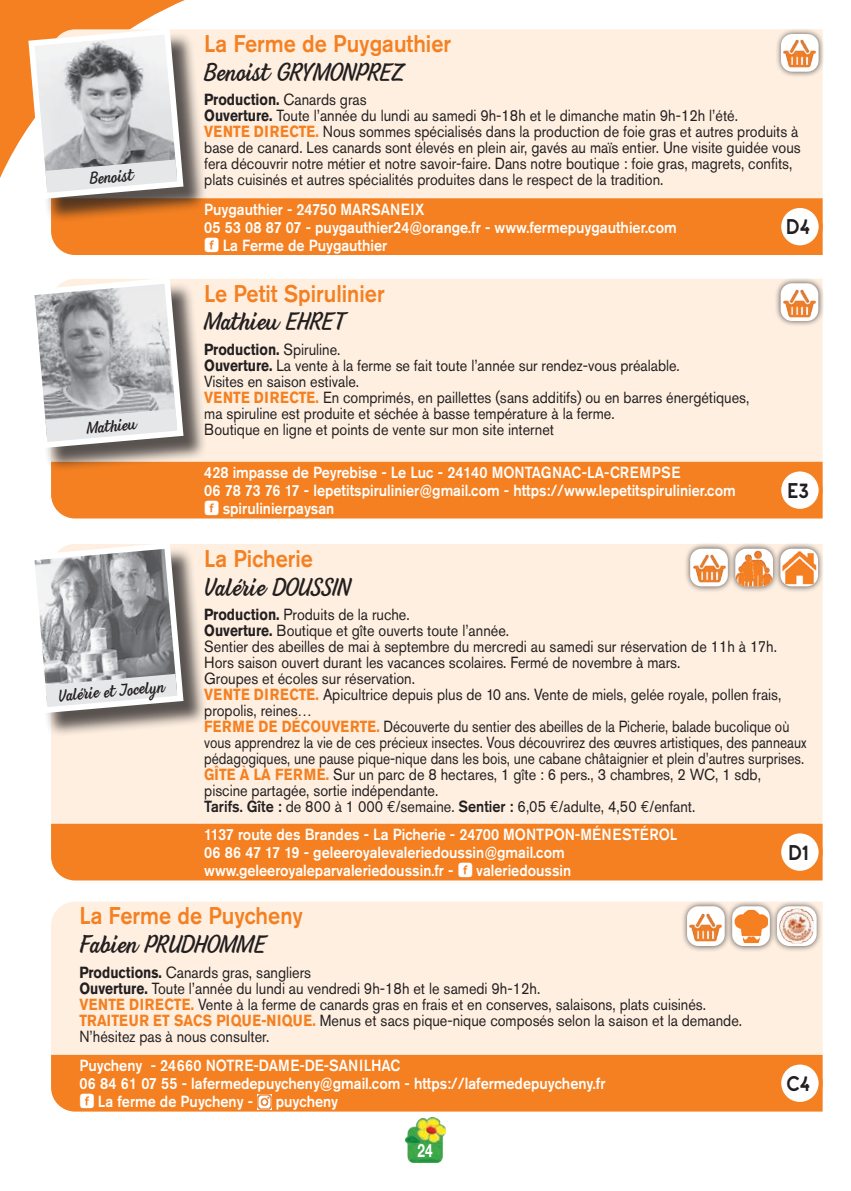
<style>
.page{position:relative;width:851px;height:1191px;background:#fff}
.page>*{position:absolute;margin:0;border:0;box-sizing:border-box;transform-origin:0 0}
.t1{font:500 24px "Akzidenz Grotesk Std";color:#f58021;scale:.9 1}
.t2{font:24px "Beach Bar";color:#231f20}
.t3{font:700 22px "Venti CF";color:#231f20;scale:.9 1}
.t4{font:700 18.4px "Helvetica Neue";color:#fff;scale:.74 1}
.t5{font:16px/16px "Akzidenz Grotesk Std";color:#231f20;scale:.9 1}
.t6{font:500 16px/18px "Akzidenz Grotesk Std";color:#fff;scale:.9 1}
.t7{font:16px "Beach Bar";color:#231f20}
.s1{font-weight:700}
.s2{font-weight:700;color:#f58021}
.s3{font-family:"Koz Go Pr 6 N";font-weight:700}
.s4{font-weight:500}
.s5{font-family:"Euro Mono"}
</style>
<div class="page">
<img style="left:405px;top:1117px;width:41px;height:45px">
<svg style="left:0;top:0;width:185px;height:178px;fill:#f58021"></svg>
<div style="left:183px;top:279px;width:639px;height:183px;background:#feefe1"></div>
<div style="left:51px;top:544px;width:771px;height:279px;background:#feefe1"></div>
<div style="left:51px;top:901px;width:771px;height:153px;background:#feefe1"></div>
<div style="left:51px;top:462px;width:771px;height:56px;background:#f58021"></div>
<div style="left:779px;top:469px;width:41px;height:42px;background:#fff;border-radius:50%"></div>
<div style="left:777px;top:467px;width:45px;height:46px;border:4px solid #f58021;border-radius:50%"></div>
<div style="left:51px;top:823px;width:771px;height:57px;background:#f58021"></div>
<div style="left:779px;top:831px;width:41px;height:41px;background:#fff;border-radius:50%"></div>
<div style="left:777px;top:829px;width:45px;height:45px;border:4px solid #f58021;border-radius:50%"></div>
<div style="left:51px;top:1054px;width:771px;height:57px;background:#f58021"></div>
<div style="left:779px;top:1062px;width:41px;height:42px;background:#fff;border-radius:50%"></div>
<div style="left:777px;top:1060px;width:45px;height:46px;border:4px solid #f58021;border-radius:50%"></div>
<img style="left:257px;top:1094px;width:14px;height:15px">
<div style="left:183px;top:29px;width:639px;height:169px;background:#feefe1"></div>
<div style="left:51px;top:198px;width:771px;height:57px;background:#f58021"></div>
<div style="left:779px;top:206px;width:41px;height:41px;background:#fff;border-radius:50%"></div>
<div style="left:777px;top:204px;width:45px;height:45px;border:4px solid #f58021;border-radius:50%"></div>
<div style="left:774px;top:542px;width:50px;height:51px;background:#231f20;opacity:.75"></div>
<svg style="left:780px;top:549px;width:37px;height:37px"></svg>
<img style="left:782px;top:550px;width:34px;height:34px">
<div style="left:680px;top:900px;width:51px;height:52px;background:#231f20;opacity:.75"></div>
<div style="left:687px;top:906px;width:37px;height:40px;background:#fff;border-radius:11px"></div>
<img style="left:688px;top:909px;width:34px;height:34px">
<div style="left:683px;top:542px;width:51px;height:51px;background:#231f20;opacity:.75"></div>
<div style="left:690px;top:549px;width:37px;height:37px;background:#fff;border-radius:11px"></div>
<img style="left:692px;top:550px;width:34px;height:34px">
<div style="left:774px;top:277px;width:50px;height:50px;background:#231f20;opacity:.75"></div>
<div style="left:780px;top:283px;width:38px;height:38px;background:#fff;border-radius:11px"></div>
<img style="left:782px;top:285px;width:34px;height:34px">
<div style="left:774px;top:28px;width:51px;height:50px;background:#231f20;opacity:.75"></div>
<div style="left:780px;top:34px;width:38px;height:38px;background:#fff;border-radius:11px"></div>
<img style="left:782px;top:36px;width:34px;height:34px">
<div style="left:725px;top:900px;width:51px;height:52px;background:#231f20;opacity:.75"></div>
<svg style="left:732px;top:906px;width:37px;height:40px"></svg>
<img style="left:733px;top:909px;width:34px;height:34px">
<div style="left:728px;top:542px;width:51px;height:51px;background:#231f20;opacity:.75"></div>
<div style="left:735px;top:549px;width:37px;height:37px;background:#fff;border-radius:11px"></div>
<img style="left:735px;top:550px;width:37px;height:36px">
<div style="left:32px;top:32px;width:176px;height:191px;background:#231f20;opacity:.75"></div>
<svg style="left:28px;top:28px;width:155px;height:171px"></svg>
<div style="left:32px;top:281px;width:176px;height:191px;background:#231f20;opacity:.75"></div>
<svg style="left:32px;top:279px;width:151px;height:169px"></svg>
<div style="left:32px;top:546px;width:176px;height:191px;background:#231f20;opacity:.75"></div>
<svg style="left:32px;top:544px;width:151px;height:169px"></svg>
<div style="left:770px;top:900px;width:52px;height:52px;background:#231f20;opacity:.75"></div>
<img style="left:779px;top:908px;width:35px;height:35px">
<div style="left:776px;top:906px;width:40px;height:40px;border:2px solid #fff;border-radius:11px"></div>
<p class="t7" style="left:89px;top:169px;width:45px;rotate:-5deg">Benoist</p>
<p class="t7" style="left:86px;top:418px;width:51px;rotate:-5deg">Mathieu</p>
<p class="t7" style="left:58px;top:685px;width:108px;rotate:-5deg">Valérie et Jocelyn</p>
<h1 class="t1" style="left:204px;top:29px;width:276px">La Ferme de Puygauthier</h1>
<h1 class="t2" style="left:204px;top:57px;width:202px">Benoist GRYMONPREZ</h1>
<p class="t5" style="left:204px;top:92px;width:664px"><span class="s1">Production.</span> Canards gras<br><span class="s1">Ouverture.</span> Toute l’année du lundi au samedi 9h-18h et le dimanche matin 9h-12h l’été.<br><span class="s2">VENTE DIRECTE.</span> Nous sommes spécialisés dans la production de foie gras et autres produits à base de canard. Les canards sont élevés en plein air, gavés au maïs entier. Une visite guidée vous fera découvrir notre métier et notre savoir-faire. Dans notre boutique : foie gras, magrets, confits, plats cuisinés et autres spécialités produites dans le respect de la tradition.</p>
<h2 class="t3" style="left:786px;top:213px;width:28px">D4</h2>
<p class="t6" style="left:204px;top:200px;width:526px">Puygauthier - 24750 MARSANEIX<br>05 53 08 87 07 - puygauthier24@orange.fr - www.fermepuygauthier.com <span class="s3">f</span> La Ferme de Puygauthier</p>
<h1 class="t1" style="left:204px;top:278px;width:202px">Le Petit Spirulinier</h1>
<h1 class="t2" style="left:204px;top:306px;width:142px">Mathieu EHRET</h1>
<p class="t5" style="left:204px;top:341px;width:607px"><span class="s1">Production.</span> Spiruline.<br><span class="s1">Ouverture.</span> La vente à la ferme se fait toute l’année sur rendez-vous préalable.<br>Visites en saison estivale.<br><span class="s2">VENTE DIRECTE.</span> En comprimés, en paillettes (sans additifs) ou en barres énergétiques, ma spiruline est produite et séchée à basse température à la ferme.<br>Boutique en ligne et points de vente sur mon site internet</p>
<p class="t6" style="left:204px;top:463px;width:592px">428 impasse de Peyrebise - Le Luc - 24140 MONTAGNAC-LA-CREMPSE<br>06 78 73 76 17 - lepetitspirulinier@gmail.com - https://www.lepetitspirulinier.com <span class="s3">f</span> spirulinierpaysan</p>
<h2 class="t3" style="left:787px;top:477px;width:26px">E3</h2>
<h1 class="t1" style="left:204px;top:543px;width:122px">La Picherie</h1>
<h1 class="t2" style="left:204px;top:572px;width:148px">Valérie DOUSSIN</h1>
<p class="t5" style="left:204px;top:606px;width:670px"><span class="s1">Production.</span> Produits de la ruche.<br><span class="s1">Ouverture.</span> Boutique et gîte ouverts toute l’année.<br>Sentier des abeilles de mai à septembre du mercredi au samedi sur réservation de 11h à 17h.<br>Hors saison ouvert durant les vacances scolaires. Fermé de novembre à mars.<br>Groupes et écoles sur réservation.<br><span class="s2">VENTE DIRECTE.</span> Apicultrice depuis plus de 10 ans. Vente de miels, gelée royale, pollen frais, propolis, reines…<br><span class="s2">FERME DE DÉCOUVERTE.</span> Découverte du sentier des abeilles de la Picherie, balade bucolique où vous apprendrez la vie de ces précieux insectes. Vous découvrirez des œuvres artistiques, des panneaux pédagogiques, une pause pique-nique dans les bois, une cabane châtaignier et plein d’autres surprises.<br><span class="s2">GÎTE À LA FERME.</span> Sur un parc de 8 hectares, 1 gîte : 6 pers., 3 chambres, 2 WC, 1 sdb, piscine partagée, sortie indépendante.<br><span class="s4">Tarifs. Gîte :</span> de 800 à 1 000 <span class="s5">€</span>/semaine. <span class="s4">Sentier :</span> 6,05 <span class="s5">€</span>/adulte, 4,50 <span class="s5">€</span>/enfant.</p>
<p class="t6" style="left:204px;top:825px;width:527px">1137 route des Brandes - La Picherie - 24700 MONTPON-MÉNESTÉROL<br>06 86 47 17 19 - geleeroyalevaleriedoussin@gmail.com www.geleeroyaleparvaleriedoussin.fr - <span class="s3">f</span> valeriedoussin</p>
<h2 class="t3" style="left:788px;top:839px;width:23px">D1</h2>
<h1 class="t1" style="left:79px;top:901px;width:250px">La Ferme de Puycheny</h1>
<h1 class="t2" style="left:79px;top:929px;width:188px">Fabien PRUDHOMME</h1>
<p class="t5" style="left:79px;top:964px;width:737px"><span class="s1">Productions.</span> Canards gras, sangliers<br><span class="s1">Ouverture.</span> Toute l’année du lundi au vendredi 9h-18h et le samedi 9h-12h.<br><span class="s2">VENTE DIRECTE.</span> Vente à la ferme de canards gras en frais et en conserves, salaisons, plats cuisinés.<br><span class="s2">TRAITEUR ET SACS PIQUE-NIQUE.</span> Menus et sacs pique-nique composés selon la saison et la demande.<br>N’hésitez pas à nous consulter.</p>
<p class="t6" style="left:79px;top:1056px;width:586px">Puycheny - 24660 NOTRE-DAME-DE-SANILHAC<br>06 84 61 07 55 - lafermedepuycheny@gmail.com - https://lafermedepuycheny.fr <span class="s3">f</span> La ferme de Puycheny -</p>
<p class="t6" style="left:276px;top:1092px;width:71px">puycheny</p>
<p class="t4" style="left:417px;top:1139px;width:22px">24</p>
<h2 class="t3" style="left:786px;top:1070px;width:28px">C4</h2>
</div>
